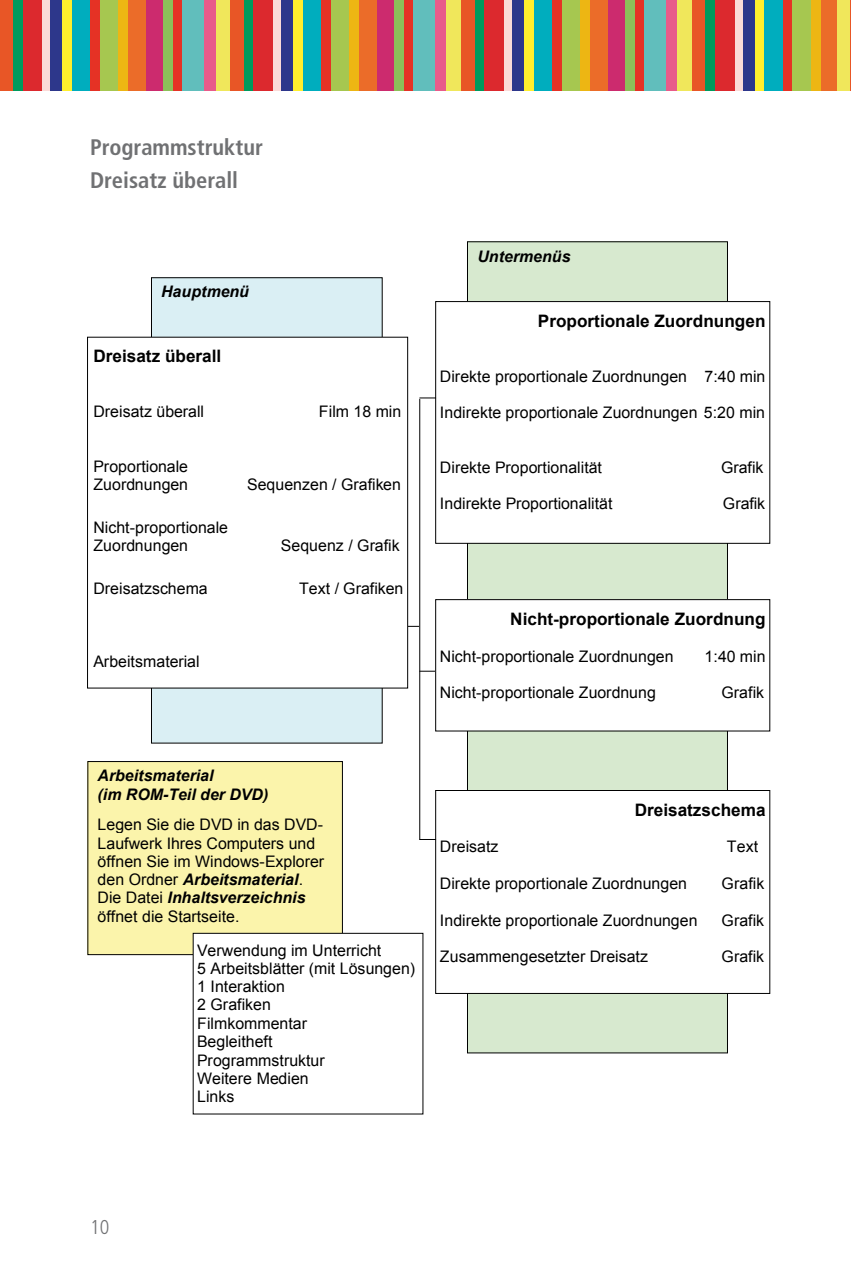
<style>
.page{position:relative;width:851px;height:1276px;background:#fff}
.page>*{position:absolute;margin:0;border:0;box-sizing:border-box;transform-origin:0 0}
.t1{font:700 condensed 22.5px/32.5px "Frutiger LT Std";color:#707173}
.t2{font:300 condensed 20px "Frutiger LT Std";color:#707173}
.t3{font:700 17.25px "Arial";color:#000}
.t4{font:16px/18.2px "Arial";letter-spacing:.005em;color:#000}
.t5{font:italic 700 16px/18.5px "Arial";letter-spacing:.005em;color:#000}
.s1{font-weight:700;font-style:italic}
</style>
<div class="page">
<div style="left:0;top:0;width:13px;height:90px;background:#e85626"></div>
<div style="left:13px;top:0;width:10px;height:90px;background:#009a5d"></div>
<div style="left:23px;top:0;width:19px;height:90px;background:#dc292e"></div>
<div style="left:42px;top:0;width:9px;height:90px;background:#fbdbd8"></div>
<div style="left:51px;top:0;width:11px;height:90px;background:#2d378b"></div>
<div style="left:62px;top:0;width:10px;height:90px;background:#ffef2d"></div>
<div style="left:72px;top:0;width:18px;height:90px;background:#00adbe"></div>
<div style="left:90px;top:0;width:10px;height:90px;background:#e53225"></div>
<div style="left:100px;top:0;width:18px;height:90px;background:#a6c750"></div>
<div style="left:118px;top:0;width:10px;height:90px;background:#edb613"></div>
<div style="left:128px;top:0;width:18px;height:90px;background:#eb6c29"></div>
<div style="left:146px;top:0;width:17px;height:90px;background:#cc2b6e"></div>
<div style="left:163px;top:0;width:10px;height:90px;background:#8cbf59"></div>
<div style="left:173px;top:0;width:10px;height:90px;background:#e53225"></div>
<div style="left:183px;top:0;width:21px;height:90px;background:#61bebc"></div>
<div style="left:204px;top:0;width:11px;height:90px;background:#e85b8a"></div>
<div style="left:215px;top:0;width:15px;height:90px;background:#f0e75b"></div>
<div style="left:230px;top:0;width:14px;height:90px;background:#e85626"></div>
<div style="left:244px;top:0;width:9px;height:90px;background:#009a5d"></div>
<div style="left:253px;top:0;width:20px;height:90px;background:#dc292e"></div>
<div style="left:273px;top:0;width:8px;height:90px;background:#fbdbd8"></div>
<div style="left:281px;top:0;width:12px;height:90px;background:#2d378b"></div>
<div style="left:293px;top:0;width:10px;height:90px;background:#ffef2d"></div>
<div style="left:303px;top:0;width:18px;height:90px;background:#00adbe"></div>
<div style="left:321px;top:0;width:10px;height:90px;background:#e53225"></div>
<div style="left:331px;top:0;width:18px;height:90px;background:#a6c750"></div>
<div style="left:349px;top:0;width:10px;height:90px;background:#edb613"></div>
<div style="left:359px;top:0;width:18px;height:90px;background:#eb6c29"></div>
<div style="left:377px;top:0;width:16px;height:90px;background:#cc2b6e"></div>
<div style="left:393px;top:0;width:10px;height:90px;background:#8cbf59"></div>
<div style="left:403px;top:0;width:10px;height:90px;background:#e53225"></div>
<div style="left:413px;top:0;width:22px;height:90px;background:#61bebc"></div>
<div style="left:435px;top:0;width:11px;height:90px;background:#e85b8a"></div>
<div style="left:446px;top:0;width:15px;height:90px;background:#f0e75b"></div>
<div style="left:461px;top:0;width:13px;height:90px;background:#e85626"></div>
<div style="left:474px;top:0;width:10px;height:90px;background:#009a5d"></div>
<div style="left:484px;top:0;width:20px;height:90px;background:#dc292e"></div>
<div style="left:504px;top:0;width:8px;height:90px;background:#fbdbd8"></div>
<div style="left:512px;top:0;width:12px;height:90px;background:#2d378b"></div>
<div style="left:524px;top:0;width:10px;height:90px;background:#ffef2d"></div>
<div style="left:534px;top:0;width:18px;height:90px;background:#00adbe"></div>
<div style="left:552px;top:0;width:10px;height:90px;background:#e53225"></div>
<div style="left:562px;top:0;width:18px;height:90px;background:#a6c750"></div>
<div style="left:580px;top:0;width:10px;height:90px;background:#edb613"></div>
<div style="left:590px;top:0;width:18px;height:90px;background:#eb6c29"></div>
<div style="left:608px;top:0;width:16px;height:90px;background:#cc2b6e"></div>
<div style="left:624px;top:0;width:10px;height:90px;background:#8cbf59"></div>
<div style="left:634px;top:0;width:10px;height:90px;background:#e53225"></div>
<div style="left:644px;top:0;width:21px;height:90px;background:#61bebc"></div>
<div style="left:665px;top:0;width:12px;height:90px;background:#e85b8a"></div>
<div style="left:677px;top:0;width:15px;height:90px;background:#f0e75b"></div>
<div style="left:692px;top:0;width:13px;height:90px;background:#e85626"></div>
<div style="left:705px;top:0;width:10px;height:90px;background:#009a5d"></div>
<div style="left:715px;top:0;width:20px;height:90px;background:#dc292e"></div>
<div style="left:735px;top:0;width:8px;height:90px;background:#fbdbd8"></div>
<div style="left:743px;top:0;width:11px;height:90px;background:#2d378b"></div>
<div style="left:754px;top:0;width:10px;height:90px;background:#ffef2d"></div>
<div style="left:764px;top:0;width:18px;height:90px;background:#00adbe"></div>
<div style="left:782px;top:0;width:10px;height:90px;background:#e53225"></div>
<div style="left:792px;top:0;width:18px;height:90px;background:#a6c750"></div>
<div style="left:810px;top:0;width:10px;height:90px;background:#edb613"></div>
<div style="left:820px;top:0;width:18px;height:90px;background:#eb6c29"></div>
<div style="left:836px;top:0;width:14px;height:90px;background:#f0e75b"></div>
<hr style="left:850px;top:0;width:1px;height:90px;background:#e85626">
<div style="left:151px;top:277px;width:231px;height:466px;background:#daeff4"></div>
<div style="left:88px;top:761px;width:254px;height:193px;background:#fbf4ab"></div>
<div style="left:87px;top:761px;width:256px;height:194px;border:1px solid #000"></div>
<div style="left:193px;top:933px;width:229px;height:180px;background:#fff"></div>
<div style="left:467px;top:242px;width:260px;height:810px;background:#d7e9cf"></div>
<svg style="left:420px;top:671px;width:15px;height:1px"></svg>
<div style="left:435px;top:301px;width:334px;height:242px;background:#fff"></div>
<div style="left:435px;top:301px;width:335px;height:243px;border:1px solid #000"></div>
<svg style="left:419px;top:397px;width:16px;height:1px"></svg>
<hr style="left:419px;top:399px;width:1px;height:440px;background:#000">
<div style="left:435px;top:790px;width:334px;height:203px;background:#fff"></div>
<div style="left:435px;top:790px;width:335px;height:204px;border:1px solid #000"></div>
<svg style="left:419px;top:839px;width:16px;height:1px"></svg>
<div style="left:87px;top:337px;width:320px;height:351px;background:#fff"></div>
<div style="left:87px;top:337px;width:321px;height:351px;border:1px solid #000"></div>
<div style="left:435px;top:599px;width:334px;height:132px;background:#fff"></div>
<div style="left:435px;top:599px;width:335px;height:132px;border:1px solid #000"></div>
<h1 class="t1" style="left:90px;top:131px;width:174px">Programmstruktur<br>Dreisatz überall</h1>
<p class="t5" style="left:161px;top:284px;width:89px">Hauptmenü</p>
<p class="t3" style="left:93px;top:350px;width:129px">Dreisatz überall</p>
<p class="t4" style="left:93px;top:404px;width:112px">Dreisatz überall</p>
<p class="t4" style="left:319px;top:404px;width:84px">Film 18 min</p>
<p class="t4" style="left:93px;top:459px;width:96px">Proportionale<br>Zuordnungen</p>
<p class="t4" style="left:93px;top:519px;width:136px">Nicht-proportionale<br>Zuordnungen</p>
<p class="t4" style="left:247px;top:477px;width:155px">Sequenzen / Grafiken</p>
<p class="t4" style="left:281px;top:538px;width:120px">Sequenz / Grafik</p>
<p class="t4" style="left:93px;top:581px;width:116px">Dreisatzschema</p>
<p class="t4" style="left:299px;top:581px;width:106px">Text / Grafiken</p>
<p class="t4" style="left:93px;top:654px;width:108px">Arbeitsmaterial</p>
<p class="t5" style="left:477px;top:248px;width:95px">Untermenüs</p>
<p class="t3" style="left:538px;top:314px;width:229px">Proportionale Zuordnungen</p>
<p class="t4" style="left:440px;top:368px;width:327px">Direkte proportionale Zuordnungen 7:40 min</p>
<p class="t4" style="left:440px;top:405px;width:326px">Indirekte proportionale Zuordnungen 5:20 min</p>
<p class="t4" style="left:440px;top:459px;width:163px">Direkte Proportionalität</p>
<p class="t4" style="left:721px;top:459px;width:44px">Grafik</p>
<p class="t4" style="left:440px;top:496px;width:174px">Indirekte Proportionalität</p>
<p class="t4" style="left:722px;top:496px;width:44px">Grafik</p>
<p class="t3" style="left:510px;top:612px;width:257px">Nicht-proportionale Zuordnung</p>
<p class="t4" style="left:440px;top:648px;width:235px">Nicht-proportionale Zuordnungen</p>
<p class="t4" style="left:704px;top:648px;width:62px">1:40 min</p>
<p class="t4" style="left:440px;top:685px;width:217px">Nicht-proportionale Zuordnung</p>
<p class="t4" style="left:721px;top:685px;width:44px">Grafik</p>
<p class="t5" style="left:97px;top:768px;width:172px">Arbeitsmaterial<br>(im ROM-Teil der DVD)</p>
<p class="t4" style="left:97px;top:817px;width:228px">Legen Sie die DVD in das DVD-<br>Laufwerk Ihres Computers und öffnen Sie im Windows-Explorer den Ordner <span class="s1">Arbeitsmaterial</span>.<br>Die Datei <span class="s1">Inhaltsverzeichnis </span>öffnet die Startseite.</p>
<p class="t4" style="left:197px;top:942px;width:219px">Verwendung im Unterricht<br>5 Arbeitsblätter (mit Lösungen)<br>1 Interaktion<br>2 Grafiken<br>Filmkommentar<br>Begleitheft<br>Programmstruktur<br>Weitere Medien<br>Links</p>
<p class="t3" style="left:634px;top:803px;width:132px">Dreisatzschema</p>
<p class="t4" style="left:440px;top:839px;width:60px">Dreisatz</p>
<p class="t4" style="left:726px;top:839px;width:33px">Text</p>
<p class="t4" style="left:440px;top:875px;width:248px">Direkte proportionale Zuordnungen</p>
<p class="t4" style="left:721px;top:875px;width:44px">Grafik</p>
<p class="t4" style="left:440px;top:912px;width:259px">Indirekte proportionale Zuordnungen</p>
<p class="t4" style="left:721px;top:912px;width:44px">Grafik</p>
<p class="t4" style="left:440px;top:949px;width:209px">Zusammengesetzter Dreisatz</p>
<p class="t4" style="left:721px;top:949px;width:44px">Grafik</p>
<p class="t2" style="left:90px;top:1216px;width:21px">10</p>
</div>
